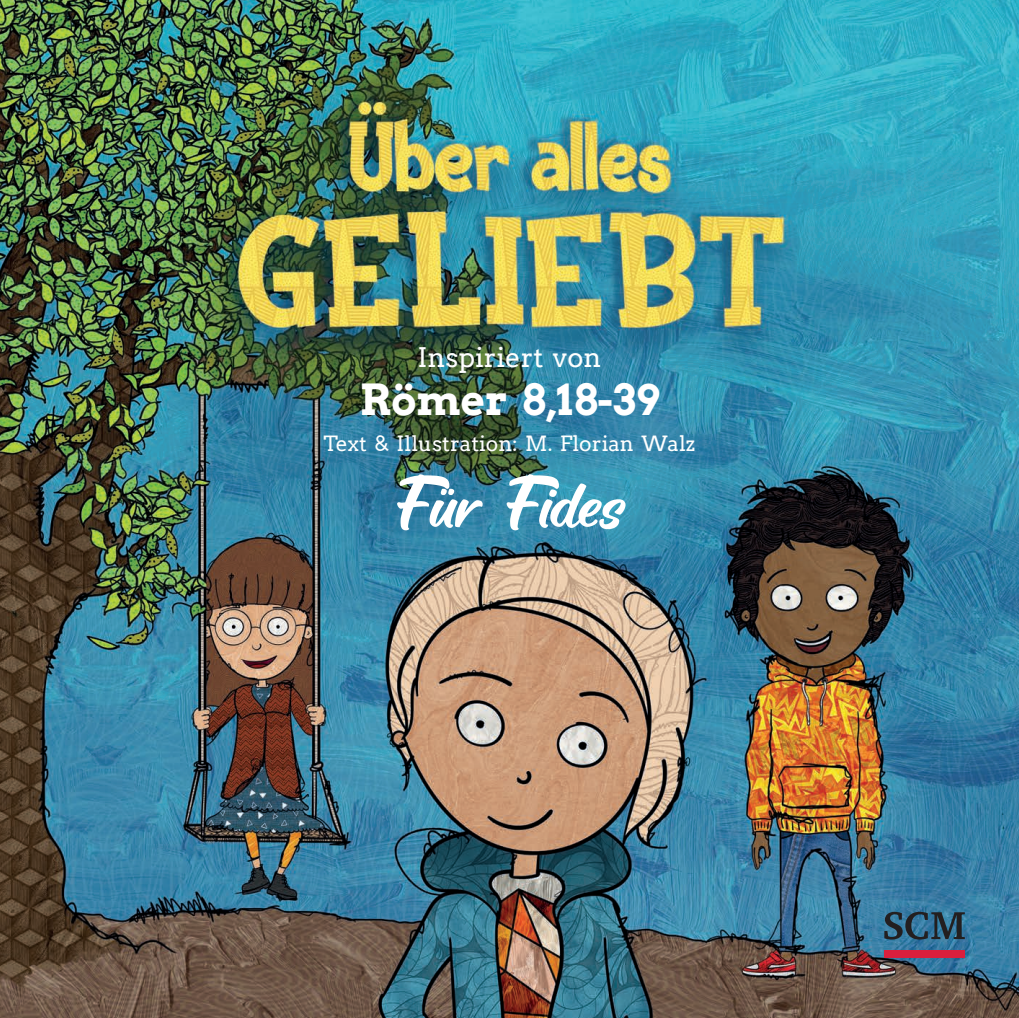
<style>
.page{position:relative;width:1019px;height:1018px;background:#fff}
.page>*{position:absolute;margin:0;border:0;box-sizing:border-box;transform-origin:0 0}
.t1{font:60px "Yowllow";color:#fff}
.t2{font:700 42px "Arvo";color:#fff}
.t3{font:27px "Arvo";color:#fff}
.t4{font:21px "Arvo";color:#fff}
.s1{font-size:70.5px}
</style>
<div class="page">
<img style="left:0;top:0;width:1018px;height:1017px">
<div style="left:884px;top:950px;width:80px;height:7px;background:#da1f3d"></div>
<svg style="left:884px;top:911px;width:80px;height:28px;background:#2f566e"></svg>
<p class="t3" style="left:417px;top:341px;width:186px">Inspiriert von</p>
<h2 class="t2" style="left:359px;top:373px;width:301px">Römer 8,18-39</h2>
<p class="t4" style="left:323px;top:430px;width:373px">Text &amp; Illustration: M. Florian Walz</p>
<h1 class="t1" style="left:395px;top:470px;width:230px"><span class="s1">F</span>ür <span class="s1">F</span>ides</h1>
</div>
